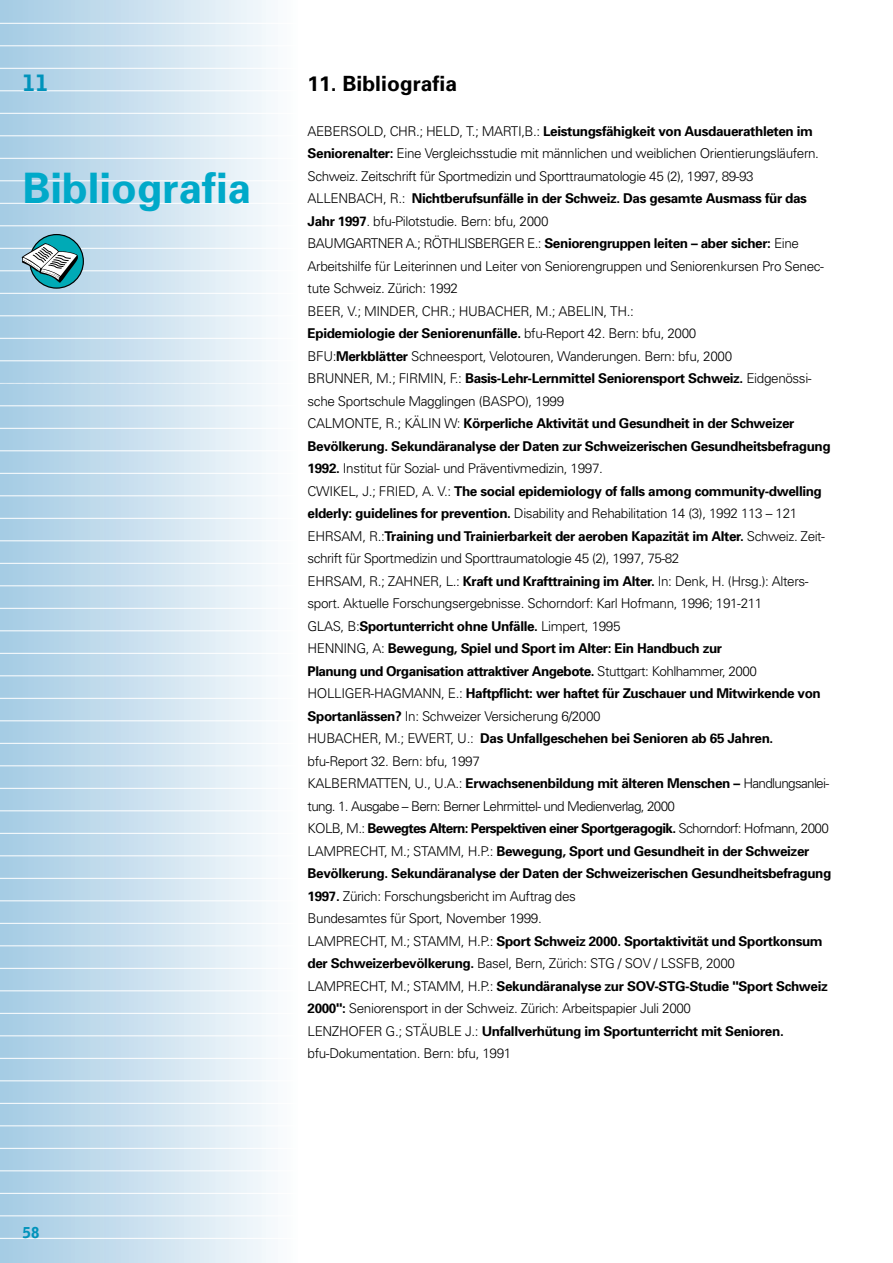
<style>
.page{position:relative;width:893px;height:1263px;background:#fff}
.page>*{position:absolute;margin:0;border:0;box-sizing:border-box;transform-origin:0 0}
.t1{font:700 42px "Univers";color:#00a9c9}
.t2{font:900 22.5px "Bell Gothic BT";color:#0093bb}
.t3{font:700 21px "Univers";color:#000}
.t4{font:900 15px "Bell Gothic BT";color:#0093bb}
.t5{font:300 13.5px/22.5px "Univers";letter-spacing:-.03em;color:#000}
.s1{font-weight:700}
</style>
<div class="page">
<div style="left:0;top:0;width:297px;height:1263px;background:linear-gradient(to right,#a4cbe3,#fbfdfe)"></div>
<hr style="left:0;top:46px;width:297px;height:1px;background:#fff">
<hr style="left:0;top:68px;width:297px;height:1px;background:#fff">
<hr style="left:0;top:91px;width:297px;height:1px;background:#fff">
<hr style="left:0;top:113px;width:297px;height:1px;background:#fff">
<hr style="left:0;top:136px;width:297px;height:1px;background:#fff">
<hr style="left:0;top:158px;width:297px;height:1px;background:#fff">
<hr style="left:0;top:181px;width:297px;height:1px;background:#fff">
<hr style="left:0;top:203px;width:297px;height:1px;background:#fff">
<hr style="left:0;top:226px;width:297px;height:1px;background:#fff">
<hr style="left:0;top:248px;width:297px;height:1px;background:#fff">
<hr style="left:0;top:271px;width:297px;height:1px;background:#fff">
<hr style="left:0;top:293px;width:297px;height:1px;background:#fff">
<hr style="left:0;top:316px;width:297px;height:1px;background:#fff">
<hr style="left:0;top:338px;width:297px;height:1px;background:#fff">
<hr style="left:0;top:361px;width:297px;height:1px;background:#fff">
<svg style="left:0;top:383px;width:297px;height:1px"></svg>
<hr style="left:0;top:406px;width:297px;height:1px;background:#fff">
<hr style="left:0;top:428px;width:297px;height:1px;background:#fff">
<hr style="left:0;top:451px;width:297px;height:1px;background:#fff">
<hr style="left:0;top:473px;width:297px;height:1px;background:#fff">
<hr style="left:0;top:496px;width:297px;height:1px;background:#fff">
<hr style="left:0;top:518px;width:297px;height:1px;background:#fff">
<hr style="left:0;top:541px;width:297px;height:1px;background:#fff">
<hr style="left:0;top:563px;width:297px;height:1px;background:#fff">
<hr style="left:0;top:586px;width:297px;height:1px;background:#fff">
<hr style="left:0;top:608px;width:297px;height:1px;background:#fff">
<hr style="left:0;top:631px;width:297px;height:1px;background:#fff">
<hr style="left:0;top:653px;width:297px;height:1px;background:#fff">
<hr style="left:0;top:676px;width:297px;height:1px;background:#fff">
<hr style="left:0;top:698px;width:297px;height:1px;background:#fff">
<hr style="left:0;top:721px;width:297px;height:1px;background:#fff">
<hr style="left:0;top:743px;width:297px;height:1px;background:#fff">
<hr style="left:0;top:766px;width:297px;height:1px;background:#fff">
<hr style="left:0;top:788px;width:297px;height:1px;background:#fff">
<hr style="left:0;top:811px;width:297px;height:1px;background:#fff">
<hr style="left:0;top:833px;width:297px;height:1px;background:#fff">
<hr style="left:0;top:856px;width:297px;height:1px;background:#fff">
<hr style="left:0;top:878px;width:297px;height:1px;background:#fff">
<hr style="left:0;top:901px;width:297px;height:1px;background:#fff">
<hr style="left:0;top:923px;width:297px;height:1px;background:#fff">
<hr style="left:0;top:946px;width:297px;height:1px;background:#fff">
<hr style="left:0;top:968px;width:297px;height:1px;background:#fff">
<hr style="left:0;top:991px;width:297px;height:1px;background:#fff">
<hr style="left:0;top:1013px;width:297px;height:1px;background:#fff">
<hr style="left:0;top:1036px;width:297px;height:1px;background:#fff">
<hr style="left:0;top:1058px;width:297px;height:1px;background:#fff">
<hr style="left:0;top:1081px;width:297px;height:1px;background:#fff">
<hr style="left:0;top:1103px;width:297px;height:1px;background:#fff">
<hr style="left:0;top:1126px;width:297px;height:1px;background:#fff">
<hr style="left:0;top:1148px;width:297px;height:1px;background:#fff">
<hr style="left:0;top:1171px;width:297px;height:1px;background:#fff">
<hr style="left:0;top:1193px;width:297px;height:1px;background:#fff">
<hr style="left:0;top:1216px;width:297px;height:1px;background:#fff">
<hr style="left:0;top:1238px;width:297px;height:1px;background:#fff">
<hr style="left:0;top:23px;width:297px;height:1px;background:#fff">
<div style="left:30px;top:235px;width:53px;height:53px;background:#00aab6;border-radius:50%"></div>
<div style="left:29px;top:234px;width:55px;height:55px;border:1px solid #000;border-radius:50%"></div>
<svg style="left:22px;top:243px;width:56px;height:40px"></svg>
<h2 class="t2" style="left:23px;top:74px;width:27px">11</h2>
<h3 class="t3" style="left:307px;top:76px;width:151px">11. Bibliografia</h3>
<p class="t5" style="left:307px;top:121px;width:525px">AEBERSOLD, CHR.; HELD, T.; MARTI,B.: <span class="s1">Leistungsfähigkeit von Ausdauerathleten im Seniorenalter:</span> Eine Vergleichsstudie mit männlichen und weiblichen Orientierungsläufern.<br>Schweiz. Zeitschrift für Sportmedizin und Sporttraumatologie 45 (2), 1997, 89-93<br>ALLENBACH, R.: <span class="s1">Nichtberufsunfälle in der Schweiz. Das gesamte Ausmass für das Jahr 1997</span>. bfu-Pilotstudie. Bern: bfu, 2000<br>BAUMGARTNER A.; RÖTHLISBERGER E.: <span class="s1">Seniorengruppen leiten – aber sicher:</span> Eine Arbeitshilfe für Leiterinnen und Leiter von Seniorengruppen und Seniorenkursen Pro Senec&shy;tute Schweiz. Zürich: 1992<br>BEER, V.; MINDER, CHR.; HUBACHER, M.; ABELIN, TH.:<br><span class="s1">Epidemiologie der Seniorenunfälle.</span> bfu-Report 42. Bern: bfu, 2000<br>BFU:<span class="s1">Merkblätter</span> Schneesport, Velotouren, Wanderungen. Bern: bfu, 2000<br>BRUNNER, M.; FIRMIN, F.: <span class="s1">Basis-Lehr-Lernmittel Seniorensport Schweiz.</span> Eidgenössi&shy;sche Sportschule Magglingen (BASPO), 1999<br>CALMONTE, R.; KÄLIN W: <span class="s1">Körperliche Aktivität und Gesundheit in der Schweizer Bevölkerung. Sekundäranalyse der Daten zur Schweizerischen Gesundheitsbefragung 1992.</span> Institut für Sozial- und Präventivmedizin, 1997.<br>CWIKEL, J.; FRIED, A. V.: <span class="s1">The social epidemiology of falls among community-dwelling elderly: guidelines for prevention.</span> Disability and Rehabilitation 14 (3), 1992 113 – 121<br>EHRSAM, R.:<span class="s1">Training und Trainierbarkeit der aeroben Kapazität im Alter.</span> Schweiz. Zeit&shy;schrift für Sportmedizin und Sporttraumatologie 45 (2), 1997, 75-82<br>EHRSAM, R.; ZAHNER, L.: <span class="s1">Kraft und Krafttraining im Alter.</span> In: Denk, H. (Hrsg.): Alters&shy;sport. Aktuelle Forschungsergebnisse. Schorndorf: Karl Hofmann, 1996; 191-211<br>GLAS, B:<span class="s1">Sportunterricht ohne Unfälle.</span> Limpert, 1995<br>HENNING, A: <span class="s1">Bewegung, Spiel und Sport im Alter: Ein Handbuch zur<br>Planung und Organisation attraktiver Angebote.</span> Stuttgart: Kohlhammer, 2000<br>HOLLIGER-HAGMANN, E.: <span class="s1">Haftpflicht: wer haftet für Zuschauer und Mitwirkende von Sportanlässen?</span> In: Schweizer Versicherung 6/2000<br>HUBACHER, M.; EWERT, U.: <span class="s1">Das Unfallgeschehen bei Senioren ab 65 Jahren. </span>bfu-Report 32. Bern: bfu, 1997<br>KALBERMATTEN, U., U.A.: <span class="s1">Erwachsenenbildung mit älteren Menschen –</span> Handlungsanlei&shy;tung. 1. Ausgabe – Bern: Berner Lehrmittel- und Medienverlag, 2000<br>KOLB, M.: <span class="s1">Bewegtes Altern: Perspektiven einer Sportgeragogik.</span> Schorndorf: Hofmann, 2000<br>LAMPRECHT, M.; STAMM, H.P.: <span class="s1">Bewegung, Sport und Gesundheit in der Schweizer Bevölkerung. Sekundäranalyse der Daten der Schweizerischen Gesundheitsbefragung 1997.</span> Zürich: Forschungsbericht im Auftrag des<br>Bundesamtes für Sport, November 1999.<br>LAMPRECHT, M.; STAMM, H.P.: <span class="s1">Sport Schweiz 2000. Sportaktivität und Sportkonsum der Schweizerbevölkerung.</span> Basel, Bern, Zürich: STG / SOV / LSSFB, 2000<br>LAMPRECHT, M.; STAMM, H.P.: <span class="s1">Sekundäranalyse zur SOV-STG-Studie "Sport Schweiz 2000":</span> Seniorensport in der Schweiz. Zürich: Arbeitspapier Juli 2000<br>LENZHOFER G.; STÄUBLE J.: <span class="s1">Unfallverhütung im Sportunterricht mit Senioren. </span>bfu-Dokumentation. Bern: bfu, 1991</p>
<h1 class="t1" style="left:23px;top:173px;width:230px">Bibliografia</h1>
<p class="t4" style="left:23px;top:1227px;width:19px">58</p>
</div>
